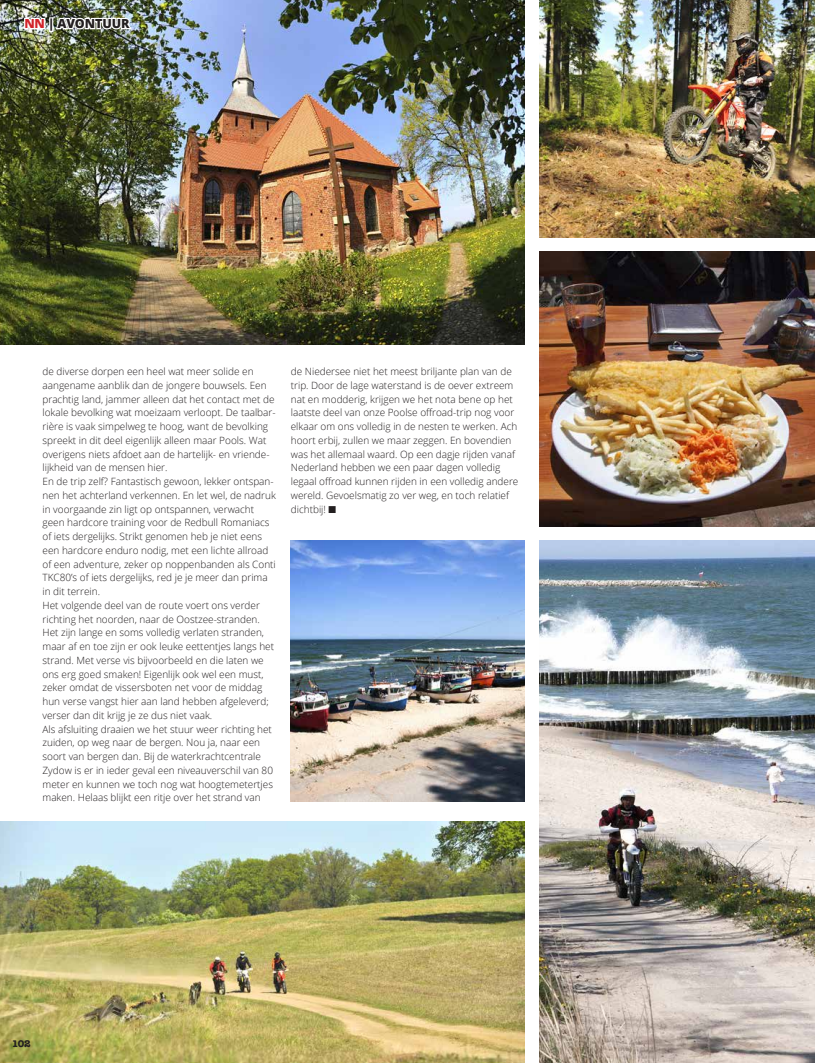
<style>
.page{position:relative;width:815px;height:1063px;background:#fff}
.page>*{position:absolute;margin:0;border:0;box-sizing:border-box;transform-origin:0 0}
.platte_tekst{font:800 12.5px "Open Sans";letter-spacing:-.01em;color:#231f20}
.t1{font:300 10px/13.8px "Open Sans";color:#231f20}
.t2{font:700 10px "American Typewriter";color:#231f20}
.s1{color:#d1232a}
</style>
<div class="page">
<img style="left:0;top:0;width:524px;height:344px">
<img style="left:0;top:821px;width:524px;height:242px">
<img style="left:539px;top:0;width:276px;height:238px">
<img style="left:539px;top:251px;width:276px;height:275px">
<img style="left:291px;top:540px;width:233px;height:261px">
<img style="left:539px;top:540px;width:276px;height:523px">
<svg style="left:23px;top:11px;width:24px;height:25px"></svg>
<div style="left:49px;top:17px;width:4px;height:15px;border:2px solid #fff"></div>
<img style="left:54px;top:11px;width:80px;height:25px">
<p class="platte_tekst" style="left:24px;top:14px;width:107px"><span class="s1">NN</span> | AVONTUUR</p>
<p class="t1" style="left:43px;top:364px;width:235px">de diverse dorpen een heel wat meer solide en aangename aanblik dan de jongere bouwsels. Een prachtig land, jammer alleen dat het contact met de lokale bevolking wat moeizaam verloopt. De taalbar&shy;rière is vaak simpelweg te hoog, want de bevolking spreekt in dit deel eigenlijk alleen maar Pools. Wat overigens niets afdoet aan de hartelijk- en vriende&shy;lijkheid van de mensen hier.</p>
<p class="t1" style="left:43px;top:474px;width:235px">En de trip zelf? Fantastisch gewoon, lekker ontspan&shy;nen het achterland verkennen. En let wel, de nadruk in voorgaande zin ligt op ontspannen, verwacht geen hardcore training voor de Redbull Romaniacs of iets dergelijks. Strikt genomen heb je niet eens een hardcore enduro nodig, met een lichte allroad of een adventure, zeker op noppenbanden als Conti TKC80’s of iets dergelijks, red je je meer dan prima in dit terrein.</p>
<p class="t1" style="left:43px;top:598px;width:233px">Het volgende deel van de route voert ons verder richting het noorden, naar de Oostzee-stranden.<br>Het zijn lange en soms volledig verlaten stranden, maar af en toe zijn er ook leuke eettentjes langs het strand. Met verse vis bijvoorbeeld en die laten we ons erg goed smaken! Eigenlijk ook wel een must, zeker omdat de vissersboten net voor de middag hun verse vangst hier aan land hebben afgeleverd; verser dan dit krijg je ze dus niet vaak.</p>
<p class="t1" style="left:43px;top:722px;width:232px">Als afsluiting draaien we het stuur weer richting het zuiden, op weg naar de bergen. Nou ja, naar een soort van bergen dan. Bij de waterkrachtcentrale Zydow is er in ieder geval een niveauverschil van 80 meter en kunnen we toch nog wat hoogtemetertjes maken. Helaas blijkt een ritje over het strand van</p>
<p class="t1" style="left:291px;top:364px;width:229px">de Niedersee niet het meest briljante plan van de trip. Door de lage waterstand is de oever extreem nat en modderig, krijgen we het nota bene op het laatste deel van onze Poolse offroad-trip nog voor elkaar om ons volledig in de nesten te werken. Ach hoort erbij, zullen we maar zeggen. En bovendien was het allemaal waard. Op een dagje rijden vanaf Nederland hebben we een paar dagen volledig legaal offroad kunnen rijden in een volledig andere wereld. Gevoelsmatig zo ver weg, en toch relatief dichtbij! ■</p>
<p class="t2" style="left:12px;top:1035px;width:21px">102</p>
</div>
